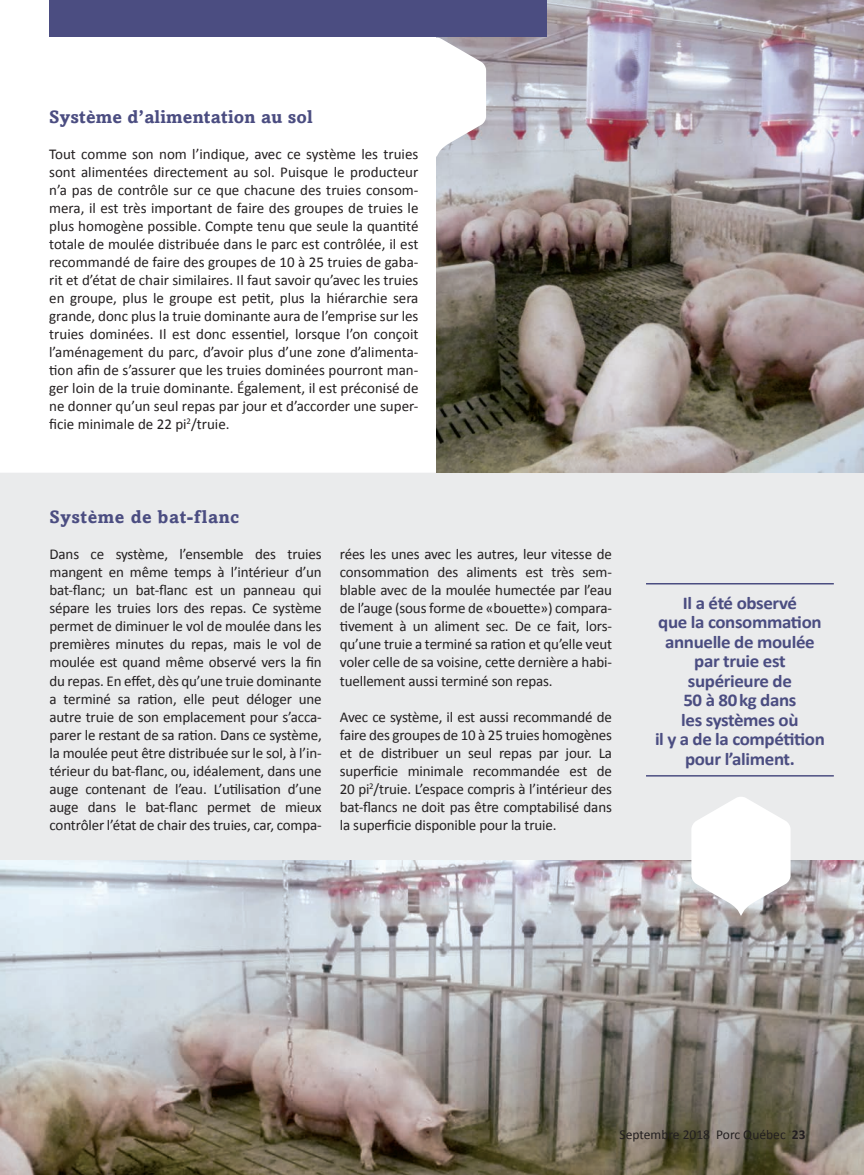
<style>
.page{position:relative;width:864px;height:1175px;background:#fff}
.page>*{position:absolute;margin:0;border:0;box-sizing:border-box;transform-origin:0 0}
.t1{font:700 18px/19.5px "Calibri";letter-spacing:-.02em;color:#4b4d81;text-align:center;scale:1.05 1}
.t2{font:700 18px "Amasis";letter-spacing:.01em;color:#4b4d81}
.t3{font:700 18px "Amasis";letter-spacing:.03em;color:#4b4d81}
.t4{font:15px/18px "Calibri";letter-spacing:-.01em;color:#231f20;text-align:justify}
.t5{font:13.5px "Calibri";color:#231f20}
.s1{font-weight:700}
</style>
<div class="page">
<div style="left:0;top:472px;width:864px;height:388px;background:#eaebec"></div>
<img style="left:436px;top:0;width:428px;height:472px">
<div style="left:50px;top:0;width:498px;height:37px;background:#4b4d81"></div>
<hr style="left:646px;top:583px;width:188px;height:1px;background:#4b4d81">
<hr style="left:646px;top:775px;width:188px;height:1px;background:#4b4d81">
<img style="left:0;top:860px;width:864px;height:314px">
<svg style="left:691px;top:796px;width:100px;height:120px"></svg>
<svg style="left:436px;top:37px;width:50px;height:120px"></svg>
<svg style="left:859px;top:0;width:5px;height:5px"></svg>
<p class="t2" style="left:49px;top:106px;width:265px">Système d’alimentation au sol</p>
<p class="t4" style="left:49px;top:145px;width:371px">Tout comme son nom l’indique, avec ce système les truies sont alimentées directement au sol. Puisque le producteur n’a pas de contrôle sur ce que chacune des truies consom&shy;mera, il est très important de faire des groupes de truies le plus homogène possible. Compte tenu que seule la quan!té totale de moulée distribuée dans le parc est contrôlée, il est recommandé de faire des groupes de 10 à 25 truies de gaba&shy;rit et d’état de chair similaires. Il faut savoir qu’avec les truies en groupe, plus le groupe est pe!t, plus la hiérarchie sera grande, donc plus la truie dominante aura de l’emprise sur les truies dominées. Il est donc essen!el, lorsque l’on conçoit l’aménagement du parc, d’avoir plus d’une zone d’alimenta-!on afin de s’assurer que les truies dominées pourront man&shy;ger loin de la truie dominante. Également, il est préconisé de ne donner qu’un seul repas par jour et d’accorder une super&shy;ficie minimale de 22 pi<sup>2</sup>/truie.</p>
<p class="t3" style="left:50px;top:506px;width:191px">Système de bat-flanc</p>
<p class="t4" style="left:50px;top:545px;width:274px">Dans ce système, l’ensemble des truies mangent en même temps à l’intérieur d’un bat-flanc; un bat-flanc est un panneau qui sépare les truies lors des repas. Ce système permet de diminuer le vol de moulée dans les premières minutes du repas, mais le vol de moulée est quand même observé vers la fin du repas. En effet, dès qu’une truie dominante a terminé sa ra!on, elle peut déloger une autre truie de son emplacement pour s’acca&shy;parer le restant de sa ra!on. Dans ce système, la moulée peut être distribuée sur le sol, à l’in&shy;térieur du bat-flanc, ou, idéalement, dans une auge contenant de l’eau. L’u!lisa!on d’une auge dans le bat-flanc permet de mieux contrôler l’état de chair des truies, car, compa-</p>
<p class="t4" style="left:340px;top:545px;width:274px">rées les unes avec les autres, leur vitesse de consomma!on des aliments est très sem&shy;blable avec de la moulée humectée par l’eau de l’auge (sous forme de «boue"e») compara-!vement à un aliment sec. De ce fait, lors&shy;qu’une truie a terminé sa ra!on et qu’elle veut voler celle de sa voisine, ce"e dernière a habi&shy;tuellement aussi terminé son repas.</p>
<p class="t4" style="left:340px;top:707px;width:274px">Avec ce système, il est aussi recommandé de faire des groupes de 10 à 25 truies homogènes et de distribuer un seul repas par jour. La superficie minimale recommandée est de 20 pi<sup>2</sup>/truie. L’espace compris à l’intérieur des bat-flancs ne doit pas être comptabilisé dans la superficie disponible pour la truie.</p>
<p class="t1" style="left:655px;top:592px;width:163px">Il a été observé<br>que la consomma on annuelle de moulée par truie est supérieure de<br>50 à 80 kg dans<br>les systèmes où<br>il y a de la compé on pour l’aliment.</p>
<p class="t5" style="left:620px;top:1125px;width:188px">Septembre 2018 Porc Québec <span class="s1">23</span></p>
</div>
